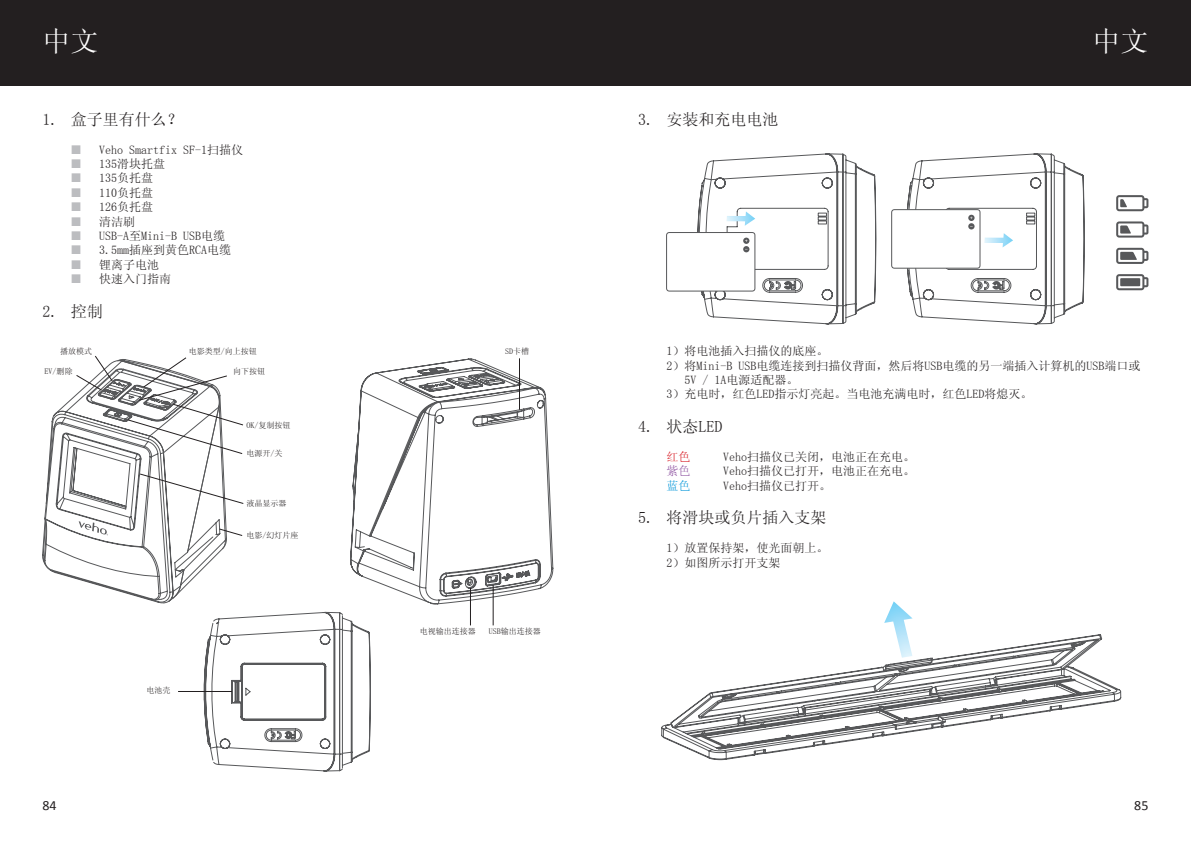
<style>
.page{position:relative;width:1191px;height:842px;background:#fff}
.page>*{position:absolute;margin:0;border:0;box-sizing:border-box;transform-origin:0 0}
.t1{font:28px "Sim Sun";color:#fff}
.t2{font:16px "Sim Sun";color:#231f20}
.t3{font:14px "Calibri";color:#231f20}
.t4{font:12px/14.4px "Sim Sun";color:#231f20}
.t5{font:12px "Sim Sun";color:#d7171f}
.t6{font:12px "Sim Sun";color:#8e52a1}
.t7{font:12px "Sim Sun";color:#0095d9}
.t8{font:8px "Sim Sun";color:#231f20}
</style>
<div class="page">
<div style="left:0;top:0;width:1191px;height:85px;background:#231f20"></div>
<svg style="left:350px;top:359px;width:203px;height:245px"></svg>
<svg style="left:204px;top:612px;width:166px;height:159px"></svg>
<hr style="left:519px;top:358px;width:1px;height:52px;background:#231f20">
<hr style="left:178px;top:691px;width:54px;height:1px;background:#231f20">
<hr style="left:493px;top:585px;width:1px;height:40px;background:#231f20">
<hr style="left:470px;top:588px;width:1px;height:37px;background:#231f20">
<svg style="left:44px;top:356px;width:200px;height:247px"></svg>
<svg style="left:1116px;top:195px;width:32px;height:16px"></svg>
<svg style="left:1116px;top:221px;width:32px;height:17px"></svg>
<svg style="left:1116px;top:248px;width:32px;height:16px"></svg>
<svg style="left:1116px;top:274px;width:32px;height:16px"></svg>
<svg style="left:666px;top:154px;width:210px;height:170px"></svg>
<svg style="left:891px;top:154px;width:193px;height:170px"></svg>
<svg style="left:884px;top:601px;width:28px;height:33px"></svg>
<svg style="left:661px;top:634px;width:460px;height:126px"></svg>
<p class="t1" style="left:43px;top:27px;width:57px">中文</p>
<p class="t1" style="left:1092px;top:27px;width:57px">中文</p>
<p class="t2" style="left:43px;top:111px;width:142px">1. 盒子里有什么？</p>
<p class="t4" style="left:99px;top:142px;width:146px">Veho Smartfix SF-1扫描仪</p>
<p class="t4" style="left:99px;top:157px;width:67px">135滑块托盘</p>
<p class="t4" style="left:99px;top:171px;width:55px">135负托盘</p>
<p class="t4" style="left:99px;top:185px;width:55px">110负托盘</p>
<p class="t4" style="left:99px;top:200px;width:55px">126负托盘</p>
<p class="t4" style="left:99px;top:214px;width:38px">清洁刷</p>
<p class="t4" style="left:99px;top:229px;width:128px">USB-A至Mini-B USB电缆</p>
<p class="t4" style="left:99px;top:243px;width:133px">3.5mm插座到黄色RCA电缆</p>
<p class="t4" style="left:99px;top:257px;width:61px">锂离子电池</p>
<p class="t4" style="left:99px;top:272px;width:73px">快速入门指南</p>
<p class="t2" style="left:43px;top:303px;width:62px">2. 控制</p>
<p class="t8" style="left:60px;top:348px;width:33px">播放模式</p>
<p class="t8" style="left:189px;top:348px;width:70px">电影类型/向上按钮</p>
<p class="t8" style="left:505px;top:348px;width:25px">SD卡槽</p>
<p class="t8" style="left:45px;top:367px;width:29px">EV/删除</p>
<p class="t8" style="left:233px;top:367px;width:34px">向下按钮</p>
<p class="t8" style="left:246px;top:421px;width:45px">OK/复制按钮</p>
<p class="t8" style="left:246px;top:450px;width:37px">电源开/关</p>
<p class="t8" style="left:146px;top:686px;width:25px">电池壳</p>
<p class="t8" style="left:246px;top:499px;width:41px">液晶显示器</p>
<p class="t8" style="left:246px;top:531px;width:53px">电影/幻灯片座</p>
<p class="t8" style="left:420px;top:627px;width:57px">电视输出连接器</p>
<p class="t8" style="left:489px;top:627px;width:53px">USB输出连接器</p>
<p class="t2" style="left:638px;top:111px;width:142px">3. 安装和充电电池</p>
<p class="t4" style="left:666px;top:344px;width:163px">1）将电池插入扫描仪的底座。</p>
<p class="t4" style="left:684px;top:358px;width:457px;text-indent:-18px">2）将Mini-B USB电缆连接到扫描仪背面，然后将USB电缆的另一端插入计算机的USB端口或<br>5V / 1A电源适配器。</p>
<p class="t4" style="left:666px;top:387px;width:367px">3）充电时，红色LED指示灯亮起。当电池充满电时，红色LED将熄灭。</p>
<p class="t2" style="left:638px;top:418px;width:86px">4. 状态LED</p>
<p class="t5" style="left:666px;top:451px;width:25px">红色</p>
<p class="t4" style="left:723px;top:449px;width:193px">Veho扫描仪已关闭，电池正在充电。</p>
<p class="t6" style="left:666px;top:465px;width:25px">紫色</p>
<p class="t4" style="left:723px;top:464px;width:193px">Veho扫描仪已打开，电池正在充电。</p>
<p class="t7" style="left:666px;top:479px;width:25px">蓝色</p>
<p class="t4" style="left:723px;top:478px;width:109px">Veho扫描仪已打开。</p>
<p class="t2" style="left:638px;top:510px;width:190px">5. 将滑块或负片插入支架</p>
<p class="t4" style="left:666px;top:541px;width:163px">1）放置保持架，使光面朝上。</p>
<p class="t4" style="left:666px;top:555px;width:115px">2）如图所示打开支架</p>
<p class="t3" style="left:43px;top:796px;width:16px">84</p>
<p class="t3" style="left:1134px;top:796px;width:16px">85</p>
</div>
